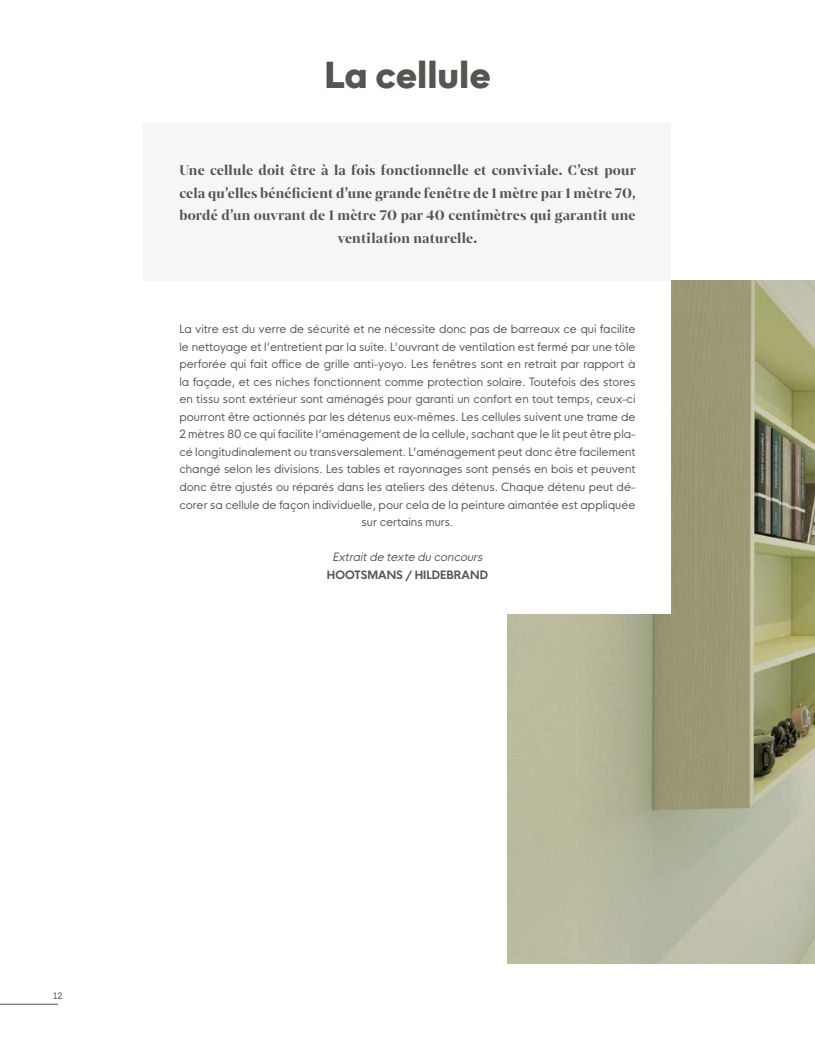
<style>
.page{position:relative;width:815px;height:1053px;background:#fff}
.page>*{position:absolute;margin:0;border:0;box-sizing:border-box;transform-origin:0 0}
.t1{font:700 37.5px "Graphit";color:#565552}
.t2{font:700 15px/22.5px "Mixta Pro";letter-spacing:.01em;color:#565552;text-align:center}
.t3{font:11.25px/17.5px "HK Nova";color:#565552;text-align:center}
.t4{font:italic 11.25px "HK Nova";color:#565552}
.t5{font:700 11.25px "HK Nova";color:#565552}
.t6{font:8.75px "HK Nova";color:#565552}
</style>
<div class="page">
<hr style="left:0;top:1003px;width:58px;height:1px;background:#565552">
<img style="left:507px;top:281px;width:308px;height:682px">
<div style="left:144px;top:123px;width:527px;height:158px;background:#f6f6f6"></div>
<div style="left:144px;top:281px;width:527px;height:333px;background:#fff"></div>
<h1 class="t1" style="left:324px;top:52px;width:168px">La cellule</h1>
<h2 class="t2" style="left:179px;top:160px;width:458px">Une cellule doit être à la fois fonctionnelle et conviviale. C’est pour cela qu’elles bénéficient d’une grande fenêtre de 1 mètre par 1 mètre 70, bordé d’un ouvrant de 1 mètre 70 par 40 centimètres qui garantit une ventilation naturelle.</h2>
<p class="t3" style="left:179px;top:319px;width:458px">La vitre est du verre de sécurité et ne nécessite donc pas de barreaux ce qui facilite le nettoyage et l’entretient par la suite. L’ouvrant de ventilation est fermé par une tôle perforée qui fait office de grille anti-yoyo. Les fenêtres sont en retrait par rapport à la façade, et ces niches fonctionnent comme protection solaire. Toutefois des stores en tissu sont extérieur sont aménagés pour garanti un confort en tout temps, ceux-ci pourront être actionnés par les détenus eux-mêmes. Les cellules suivent une trame de 2 mètres 80 ce qui facilite l’aménagement de la cellule, sachant que le lit peut être pla&shy;cé longitudinalement ou transversalement. L’aménagement peut donc être facilement changé selon les divisions. Les tables et rayonnages sont pensés en bois et peuvent donc être ajustés ou réparés dans les ateliers des détenus. Chaque détenu peut dé&shy;corer sa cellule de façon individuelle, pour cela de la peinture aimantée est appliquée sur certains murs.</p>
<p class="t4" style="left:332px;top:547px;width:155px">Extraitde texte du concours</p>
<p class="t5" style="left:327px;top:564px;width:163px">HOOTSMANS / HILDEBRAND</p>
<p class="t6" style="left:53px;top:987px;width:11px">12</p>
</div>
